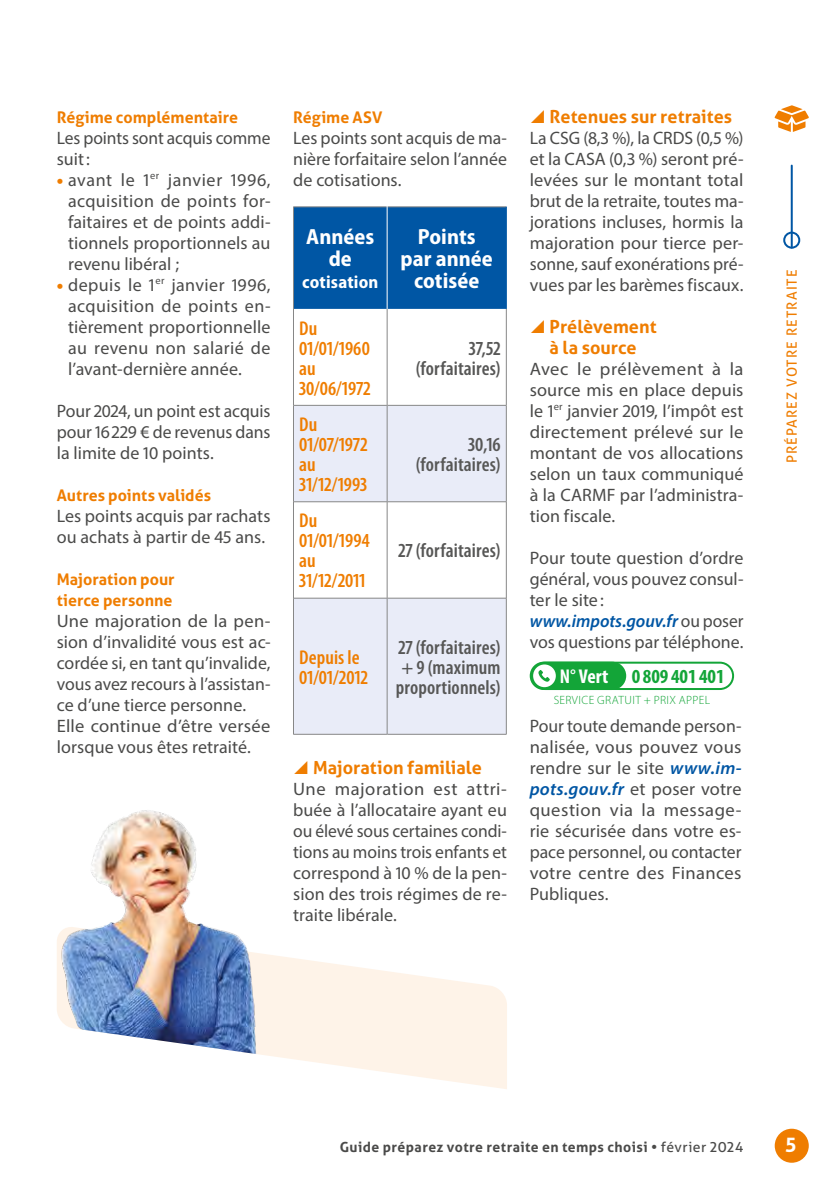
<style>
.page{position:relative;width:840px;height:1191px;background:#fff}
.page>*{position:absolute;margin:0;border:0;box-sizing:border-box;transform-origin:0 0}
.En-tête{font:700 semi-condensed 22px/22px "Myriad Pro";color:#fff;text-align:center}
.Style_de_paragraphe_1{font:600 condensed 20px/20px "Myriad Pro";letter-spacing:.005em;color:#575756;text-align:right}
.Données{font:600 condensed 20px/20px "Myriad Pro";letter-spacing:.01em;color:#ef7d00}
.t1{font:700 condensed 20px "Myriad Pro";color:#13a538}
.t2{font:700 condensed 20px "Myriad Pro";color:#fff}
.t3{font:700 20px "Aller";color:#fff}
.Texte_courant{font:18px/21px "Myriad Pro";color:#4a4a49;text-align:justify}
.t4{font:700 18px/21px "Aller";color:#ef7d00}
.En-tête-2{font:700 semi-condensed 18px "Myriad Pro";letter-spacing:.01em;color:#fff}
.Titre_4{font:700 16px/21px "Aller";color:#ef7d00}
.t5{font:700 14px "Aller";letter-spacing:.03em;color:#4a4a49}
.t6{font:14px "Aller";letter-spacing:.075em;color:#ef7d00}
.Courant_Centré{font:300 12px "Myriad Pro";letter-spacing:.03em;color:#13a538}
.s1{font-weight:900;color:#ef7d00}
.s2{font-weight:600;font-style:italic;color:#0056a4}
.s3{font-weight:400}
</style>
<div class="page">
<svg style="left:774px;top:105px;width:34px;height:27px"></svg>
<div style="left:774px;top:1128px;width:34px;height:34px;background:#ef7d00;border-radius:50%"></div>
<hr style="left:790px;top:166px;width:2px;height:82px;background:#0056a4">
<div style="left:782px;top:232px;width:17px;height:17px;border:2px solid #0056a4;border-radius:50%"></div>
<div style="left:294px;top:207px;width:211px;height:102px;background:#0056a4"></div>
<svg style="left:294px;top:309px;width:211px;height:96px"></svg>
<svg style="left:294px;top:406px;width:211px;height:328px;fill:#e9ecf8"></svg>
<hr style="left:293px;top:405px;width:93px;height:1px;background:#878787">
<hr style="left:293px;top:501px;width:93px;height:1px;background:#878787">
<hr style="left:293px;top:598px;width:93px;height:1px;background:#878787">
<hr style="left:387px;top:405px;width:119px;height:1px;background:#878787">
<hr style="left:387px;top:501px;width:119px;height:1px;background:#878787">
<hr style="left:387px;top:598px;width:119px;height:1px;background:#878787">
<hr style="left:293px;top:206px;width:93px;height:1px;background:#878787">
<hr style="left:387px;top:206px;width:119px;height:1px;background:#878787">
<hr style="left:293px;top:207px;width:1px;height:102px;background:#878787">
<hr style="left:505px;top:207px;width:1px;height:102px;background:#0056a4">
<hr style="left:386px;top:207px;width:1px;height:102px;background:#fff">
<hr style="left:505px;top:309px;width:1px;height:96px;background:#878787">
<hr style="left:505px;top:405px;width:1px;height:97px;background:#878787">
<hr style="left:505px;top:502px;width:1px;height:96px;background:#878787">
<hr style="left:505px;top:598px;width:1px;height:136px;background:#878787">
<hr style="left:387px;top:734px;width:119px;height:1px;background:#878787">
<hr style="left:293px;top:309px;width:1px;height:96px;background:#878787">
<hr style="left:386px;top:309px;width:1px;height:96px;background:#878787">
<hr style="left:293px;top:405px;width:1px;height:97px;background:#878787">
<hr style="left:386px;top:405px;width:1px;height:97px;background:#878787">
<hr style="left:293px;top:502px;width:1px;height:96px;background:#878787">
<hr style="left:386px;top:502px;width:1px;height:96px;background:#878787">
<hr style="left:293px;top:598px;width:1px;height:136px;background:#878787">
<hr style="left:386px;top:598px;width:1px;height:136px;background:#878787">
<hr style="left:293px;top:734px;width:93px;height:1px;background:#878787">
<div style="left:531px;top:661px;width:202px;height:29px;border:2px solid #13a538;border-radius:13px"></div>
<div style="left:529px;top:661px;width:97px;height:29px;background:#13a538;border-radius:14px"></div>
<div style="left:533px;top:664px;width:22px;height:23px;background:#fff;border-radius:50%"></div>
<svg style="left:538px;top:670px;width:11px;height:11px"></svg>
<svg style="left:401px;top:973px;width:105px;height:116px;background:#fef4ea"></svg>
<img style="left:68px;top:955px;width:333px;height:119px">
<img style="left:57px;top:810px;width:213px;height:216px">
<p class="Titre_4" style="left:57px;top:106px;width:183px">Régime complémentaire</p>
<p class="Texte_courant" style="left:57px;top:127px;width:215px">Les points sont acquis comme suit:</p>
<p class="Texte_courant" style="left:68px;top:169px;width:204px;text-indent:-11px"><span class="s1">•</span> avant le 1<sup>er</sup> janvier 1996, acquisition de points for&shy;faitaires et de points addi&shy;tionnels proportionnels au revenu libéral ;</p>
<p class="Texte_courant" style="left:68px;top:274px;width:204px;text-indent:-11px"><span class="s1">•</span> depuis le 1<sup>er</sup> janvier 1996, acquisition de points en&shy;tièrement proportionnelle au revenu non salarié de l’avant-dernière année.</p>
<p class="Texte_courant" style="left:57px;top:400px;width:215px">Pour 2024, un point est acquis pour 16229 € de revenus dans la limite de 10 points.</p>
<p class="Titre_4" style="left:57px;top:484px;width:156px">Autres points validés</p>
<p class="Texte_courant" style="left:57px;top:505px;width:215px">Les points acquis par rachats ou achats à partir de 45 ans.</p>
<p class="Titre_4" style="left:57px;top:568px;width:119px">Majoration pour tierce personne</p>
<p class="Texte_courant" style="left:57px;top:610px;width:215px">Une majoration de la pen&shy;sion d’invalidité vous est ac&shy;cordée si, en tant qu’invalide, vous avez recours à l’assistan&shy;ce d’une tierce personne.</p>
<p class="Texte_courant" style="left:57px;top:715px;width:215px">Elle continue d’être versée lorsque vous êtes retraité.</p>
<p class="Titre_4" style="left:293px;top:106px;width:91px">Régime ASV</p>
<p class="Texte_courant" style="left:293px;top:127px;width:215px">Les points sont acquis de ma&shy;nière forfaitaire selon l’année de cotisations.</p>
<p class="En-tête" style="left:306px;top:226px;width:70px">Années de</p>
<p class="En-tête-2" style="left:302px;top:272px;width:78px">cotisation</p>
<p class="Données" style="left:299px;top:318px;width:73px">Du<br>01/01/1960 au<br>30/06/1972</p>
<p class="Données" style="left:299px;top:415px;width:70px">Du<br>01/07/1972 au<br>31/12/1993</p>
<p class="Données" style="left:299px;top:511px;width:72px">Du<br>01/01/1994 au<br>31/12/2011</p>
<p class="En-tête" style="left:400px;top:226px;width:94px">Points par année cotisée</p>
<p class="Style_de_paragraphe_1" style="left:415px;top:338px;width:86px">37,52 (forfaitaires)</p>
<p class="Style_de_paragraphe_1" style="left:415px;top:435px;width:86px">30,16 (forfaitaires)</p>
<p class="Style_de_paragraphe_1" style="left:398px;top:541px;width:104px">27 (forfaitaires)</p>
<p class="Données" style="left:299px;top:647px;width:70px">Depuis le<br>01/01/2012</p>
<p class="Style_de_paragraphe_1" style="left:398px;top:637px;width:104px">27 (forfaitaires)</p>
<p class="Style_de_paragraphe_1" style="left:395px;top:657px;width:106px;text-align:left">+ 9 (maximum proportionnels)</p>
<p class="t4" style="left:313px;top:757px;width:170px">Majoration familiale</p>
<p class="Texte_courant" style="left:293px;top:778px;width:215px">Une majoration est attri&shy;buée à l’allocataire ayant eu ou élevé sous certaines condi&shy;tions au moins trois enfants et correspond à 10 % de la pen&shy;sion des trois régimes de re&shy;traite libérale.</p>
<p class="t4" style="left:549px;top:106px;width:184px">Retenues sur retraites</p>
<p class="Texte_courant" style="left:529px;top:127px;width:215px">La CSG (8,3 %), la CRDS (0,5 %) et la CASA (0,3 %) seront pré&shy;levées sur le montant total brut de la retraite, toutes ma&shy;jorations incluses, hormis la majoration pour tierce per&shy;sonne, sauf exonérations pré&shy;vues par les barèmes fiscaux.</p>
<p class="t4" style="left:549px;top:316px;width:108px">Prélèvement à la source</p>
<p class="Texte_courant" style="left:529px;top:358px;width:215px">Avec le prélèvement à la source mis en place depuis le 1<sup>er</sup> janvier 2019, l’impôt est directement prélevé sur le montant de vos allocations selon un taux communiqué à la CARMF par l’administra&shy;tion fiscale.</p>
<p class="Texte_courant" style="left:529px;top:547px;width:215px">Pour toute question d’ordre général, vous pouvez consul&shy;ter le site :</p>
<p class="Texte_courant" style="left:529px;top:610px;width:215px"><span class="s2">www.impots.gouv.fr</span> ou poser vos questions par téléphone.</p>
<p class="t2" style="left:559px;top:664px;width:50px">N° Vert</p>
<p class="t1" style="left:631px;top:664px;width:94px">0 809 401 401</p>
<p class="Texte_courant" style="left:529px;top:715px;width:213px">Pour toute demande person&shy;nalisée, vous pouvez vous rendre sur le site <span class="s2">www.im&shy;pots.gouv.fr</span> et poser votre question via la message&shy;rie sécurisée dans votre es&shy;pace personnel, ou contacter votre centre des Finances Publiques.</p>
<p class="Courant_Centré" style="left:553px;top:693px;width:158px">SERVICE GRATUIT + PRIX APPEL</p>
<p class="t6" style="left:783px;top:463px;width:195px;rotate:-90deg">PRÉPAREZ VOTRE RETRAITE</p>
<p class="t5" style="left:339px;top:1138px;width:405px">Guide préparez votre retraite en temps choisi • <span class="s3">février 2024</span></p>
<p class="t3" style="left:784px;top:1132px;width:13px">5</p>
</div>
